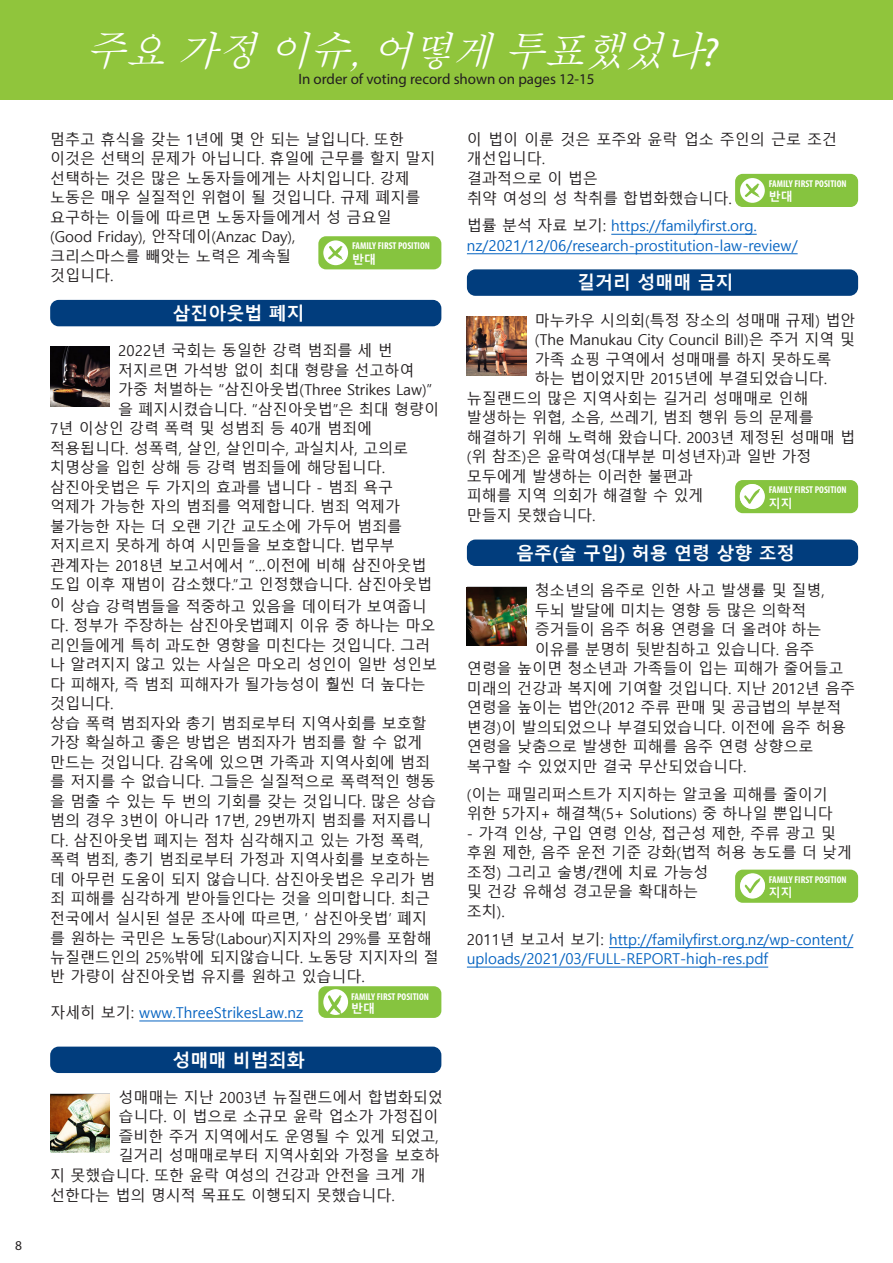
<style>
.page{position:relative;width:893px;height:1263px;background:#fff}
.page>*{position:absolute;margin:0;border:0;box-sizing:border-box;transform-origin:0 0}
.t1{font:italic 500 40.5px "Adobe Myungjo Std";color:#fff}
.ISSUES_H2{font:700 18px "Malgun Gothic";color:#fff}
.ISSUES_Body{font:15px/19.5px "Malgun Gothic";color:#231f20}
.ISSUES_Body-2{font:15px/19.5px "Malgun Gothic";color:#0563c1}
.t2{font:15px "Myriad Pro";color:#231f20}
.t3{font:13.5px "Myriad Pro";color:#231f20}
.ISSUES_Oppose_Support{font:700 12px "Malgun Gothic";color:#fff}
.t4{font:700 condensed 9.9px "Myriad Pro";color:#fff}
.s1{font-family:"Myriad Pro";font-weight:400}
.s2{color:#231f20}
</style>
<div class="page">
<div style="left:0;top:0;width:893px;height:99px;background:#90c53c"></div>
<div style="left:50px;top:300px;width:391px;height:26px;background:#013d7d;border-radius:9px"></div>
<div style="left:50px;top:1046px;width:391px;height:27px;background:#013d7d;border-radius:9px"></div>
<img style="left:50px;top:347px;width:60px;height:59px">
<svg style="left:50px;top:1093px;width:60px;height:60px"></svg>
<img style="left:50px;top:1094px;width:60px;height:58px">
<hr style="left:611px;top:234px;width:146px;height:1px;background:#0563c1">
<hr style="left:467px;top:253px;width:331px;height:1px;background:#0563c1">
<div style="left:467px;top:269px;width:391px;height:27px;background:#013d7d;border-radius:9px"></div>
<div style="left:467px;top:539px;width:391px;height:27px;background:#013d7d;border-radius:9px"></div>
<hr style="left:609px;top:947px;width:244px;height:1px;background:#0563c1">
<hr style="left:467px;top:967px;width:301px;height:1px;background:#0563c1">
<img style="left:467px;top:316px;width:59px;height:60px">
<svg style="left:467px;top:586px;width:59px;height:60px"></svg>
<img style="left:467px;top:587px;width:59px;height:58px">
<div style="left:735px;top:480px;width:123px;height:33px;background:#86c43f;border-radius:8px"></div>
<svg style="left:740px;top:484px;width:25px;height:25px"></svg>
<div style="left:735px;top:870px;width:123px;height:33px;background:#86c43f;border-radius:8px"></div>
<div style="left:318px;top:236px;width:123px;height:33px;background:#86c43f;border-radius:8px"></div>
<div style="left:323px;top:240px;width:25px;height:25px;background:#fff;border-radius:50%"></div>
<svg style="left:328px;top:246px;width:15px;height:14px"></svg>
<div style="left:318px;top:986px;width:123px;height:32px;background:#86c43f;border-radius:7px"></div>
<div style="left:323px;top:989px;width:25px;height:26px;background:#fff;border-radius:50%"></div>
<svg style="left:327px;top:995px;width:15px;height:20px"></svg>
<div style="left:735px;top:174px;width:123px;height:33px;background:#86c43f;border-radius:8px"></div>
<div style="left:740px;top:178px;width:25px;height:25px;background:#fff;border-radius:50%"></div>
<svg style="left:745px;top:183px;width:15px;height:14px"></svg>
<div style="left:740px;top:484px;width:24px;height:25px;background:#fff;border-radius:50%"></div>
<svg style="left:744px;top:489px;width:16px;height:15px"></svg>
<div style="left:740px;top:873px;width:25px;height:25px;background:#fff;border-radius:50%"></div>
<svg style="left:744px;top:878px;width:17px;height:15px"></svg>
<hr style="left:139px;top:1020px;width:164px;height:1px;background:#0563c1">
<p class="t3" style="left:15px;top:1237px;width:8px">8</p>
<p class="t1" style="left:85px;top:30px;width:634px">주요 가정 이슈,어떻게 투표했었나<span class="s1">?</span></p>
<p class="t2" style="left:298px;top:70px;width:298px">In order of voting record shown on pages 12-15</p>
<p class="ISSUES_Body" style="left:50px;top:130px;width:387px">멈추고 휴식을 갖는 1년에 몇 안 되는 날입니다. 또한 이것은 선택의 문제가 아닙니다. 휴일에 근무를 할지 말지 선택하는 것은 많은 노동자들에게는 사치입니다. 강제 노동은 매우 실질적인 위협이 될 것입니다. 규제 폐지를 요구하는 이들에 따르면 노동자들에게서 성 금요일 (Good Friday), 안작데이(Anzac Day),<br>크리스마스를 빼앗는 노력은 계속될<br>것입니다.</p>
<p class="ISSUES_H2" style="left:173px;top:303px;width:134px">삼진아웃법 폐지</p>
<p class="ISSUES_Body" style="left:118px;top:342px;width:276px">2022년 국회는 동일한 강력 범죄를 세 번</p>
<p class="ISSUES_Body" style="left:118px;top:361px;width:298px">저지르면 가석방 없이 최대 형량을 선고하여</p>
<p class="ISSUES_Body" style="left:118px;top:381px;width:316px">가중 처벌하는 “삼진아웃법(Three Strikes Law)”</p>
<p class="ISSUES_Body" style="left:118px;top:400px;width:322px">을 폐지시켰습니다. “삼진아웃법”은 최대 형량이</p>
<p class="ISSUES_Body" style="left:50px;top:420px;width:324px">7년 이상인 강력 폭력 및 성범죄 등 40개 범죄에</p>
<p class="ISSUES_Body" style="left:50px;top:439px;width:359px">적용됩니다. 성폭력, 살인, 살인미수, 과실치사, 고의로</p>
<p class="ISSUES_Body" style="left:50px;top:459px;width:336px">치명상을 입힌 상해 등 강력 범죄들에 해당됩니다.</p>
<p class="ISSUES_Body" style="left:50px;top:478px;width:345px">삼진아웃법은 두 가지의 효과를 냅니다 - 범죄 욕구</p>
<p class="ISSUES_Body" style="left:50px;top:498px;width:351px">억제가 가능한 자의 범죄를 억제합니다. 범죄 억제가</p>
<p class="ISSUES_Body" style="left:50px;top:517px;width:353px">불가능한 자는 더 오랜 기간 교도소에 가두어 범죄를</p>
<p class="ISSUES_Body" style="left:50px;top:537px;width:346px">저지르지 못하게 하여 시민들을 보호합니다. 법무부</p>
<p class="ISSUES_Body" style="left:50px;top:556px;width:378px">관계자는 2018년 보고서에서 “…이전에 비해 삼진아웃법</p>
<p class="ISSUES_Body" style="left:50px;top:576px;width:384px">도입 이후 재범이 감소했다.”고 인정했습니다. 삼진아웃법</p>
<p class="ISSUES_Body" style="left:50px;top:597px;width:390px">이 상습 강력범들을 적중하고 있음을 데이터가 보여줍니 다. 정부가 주장하는 삼진아웃법폐지 이유 중 하나는 마오 리인들에게 특히 과도한 영향을 미친다는 것입니다. 그러 나 알려지지 않고 있는 사실은 마오리 성인이 일반 성인보 다 피해자, 즉 범죄 피해자가 될가능성이 훨씬 더 높다는 것입니다.<br>상습 폭력 범죄자와 총기 범죄로부터 지역사회를 보호할 가장 확실하고 좋은 방법은 범죄자가 범죄를 할 수 없게 만드는 것입니다. 감옥에 있으면 가족과 지역사회에 범죄 를 저지를 수 없습니다. 그들은 실질적으로 폭력적인 행동 을 멈출 수 있는 두 번의 기회를 갖는 것입니다. 많은 상습 범의 경우 3번이 아니라 17번, 29번까지 범죄를 저지릅니 다. 삼진아웃법 폐지는 점차 심각해지고 있는 가정 폭력, 폭력 범죄, 총기 범죄로부터 가정과 지역사회를 보호하는 데 아무런 도움이 되지 않습니다. 삼진아웃법은 우리가 범 죄 피해를 심각하게 받아들인다는 것을 의미합니다. 최근 전국에서 실시된 설문 조사에 따르면, ‘ 삼진아웃법’ 폐지 를 원하는 국민은 노동당(Labour)지지자의 29%를 포함해 뉴질랜드인의 25%밖에 되지않습니다. 노동당 지지자의 절 반 가량이 삼진아웃법 유지를 원하고 있습니다.</p>
<p class="ISSUES_Body-2" style="left:50px;top:1003px;width:254px"><span class="s2">자세히 보기:</span> www.ThreeStrikesLaw.nz</p>
<p class="ISSUES_H2" style="left:173px;top:1049px;width:134px">성매매 비범죄화</p>
<p class="ISSUES_Body" style="left:119px;top:1088px;width:326px">성매매는 지난 2003년 뉴질랜드에서 합법화되었</p>
<p class="ISSUES_Body" style="left:119px;top:1107px;width:321px">습니다. 이 법으로 소규모 윤락 업소가 가정집이</p>
<p class="ISSUES_Body" style="left:119px;top:1127px;width:321px">즐비한 주거 지역에서도 운영될 수 있게 되었고,</p>
<p class="ISSUES_Body" style="left:119px;top:1146px;width:323px">길거리 성매매로부터 지역사회와 가정을 보호하</p>
<p class="ISSUES_Body" style="left:50px;top:1166px;width:377px">지 못했습니다. 또한 윤락 여성의 건강과 안전을 크게 개</p>
<p class="ISSUES_Body" style="left:50px;top:1186px;width:346px">선한다는 법의 명시적 목표도 이행되지 못했습니다.</p>
<p class="t4" style="left:352px;top:240px;width:79px">FAMILY FIRST POSITION</p>
<p class="ISSUES_Oppose_Support" style="left:352px;top:252px;width:25px">반대</p>
<p class="t4" style="left:351px;top:991px;width:79px">FAMILY FIRST POSITION</p>
<p class="ISSUES_Oppose_Support" style="left:351px;top:1001px;width:25px">반대</p>
<p class="ISSUES_Body" style="left:467px;top:130px;width:372px">이 법이 이룬 것은 포주와 윤락 업소 주인의 근로 조건 개선입니다.<br>결과적으로 이 법은<br>취약 여성의 성 착취를 합법화했습니다.</p>
<p class="ISSUES_Body-2" style="left:467px;top:216px;width:332px"><span class="s2">법률 분석 자료 보기:</span> https://familyfirst.org. nz/2021/12/06/research-prostitution-law-review/</p>
<p class="ISSUES_H2" style="left:577px;top:272px;width:158px">길거리 성매매 금지</p>
<p class="ISSUES_Body" style="left:535px;top:311px;width:322px">마누카우 시의회(특정 장소의 성매매 규제) 법안</p>
<p class="ISSUES_Body" style="left:535px;top:331px;width:321px">(The Manukau City Council Bill)은 주거 지역 및</p>
<p class="ISSUES_Body" style="left:535px;top:350px;width:298px">가족 쇼핑 구역에서 성매매를 하지 못하도록</p>
<p class="ISSUES_Body" style="left:535px;top:370px;width:294px">하는 법이었지만 2015년에 부결되었습니다.</p>
<p class="ISSUES_Body" style="left:467px;top:389px;width:343px">뉴질랜드의 많은 지역사회는 길거리 성매매로 인해</p>
<p class="ISSUES_Body" style="left:467px;top:409px;width:348px">발생하는 위협, 소음, 쓰레기, 범죄 행위 등의 문제를</p>
<p class="ISSUES_Body" style="left:467px;top:428px;width:390px">해결하기 위해 노력해 왔습니다. 2003년 제정된 성매매 법</p>
<p class="ISSUES_Body" style="left:467px;top:448px;width:346px">(위 참조)은 윤락여성(대부분 미성년자)과 일반 가정</p>
<p class="ISSUES_Body" style="left:467px;top:467px;width:227px">모두에게 발생하는 이러한 불편과</p>
<p class="ISSUES_Body" style="left:467px;top:487px;width:238px">피해를 지역 의회가 해결할 수 있게</p>
<p class="ISSUES_Body" style="left:467px;top:506px;width:130px">만들지 못했습니다.</p>
<p class="ISSUES_H2" style="left:516px;top:542px;width:280px">음주(술 구입) 허용 연령 상향 조정</p>
<p class="ISSUES_Body" style="left:535px;top:581px;width:291px">청소년의 음주로 인한 사고 발생률 및 질병,</p>
<p class="ISSUES_Body" style="left:535px;top:601px;width:273px">두뇌 발달에 미치는 영향 등 많은 의학적</p>
<p class="ISSUES_Body" style="left:535px;top:620px;width:288px">증거들이 음주 허용 연령을 더 올려야 하는</p>
<p class="ISSUES_Body" style="left:535px;top:640px;width:281px">이유를 분명히 뒷받침하고 있습니다. 음주</p>
<p class="ISSUES_Body" style="left:467px;top:659px;width:378px">연령을 높이면 청소년과 가족들이 입는 피해가 줄어들고</p>
<p class="ISSUES_Body" style="left:467px;top:679px;width:390px">미래의 건강과 복지에 기여할 것입니다. 지난 2012년 음주</p>
<p class="ISSUES_Body" style="left:467px;top:698px;width:376px">연령을 높이는 법안(2012 주류 판매 및 공급법의 부분적</p>
<p class="ISSUES_Body" style="left:467px;top:718px;width:381px">변경)이 발의되었으나 부결되었습니다. 이전에 음주 허용</p>
<p class="ISSUES_Body" style="left:467px;top:737px;width:348px">연령을 낮춤으로 발생한 피해를 음주 연령 상향으로</p>
<p class="ISSUES_Body" style="left:467px;top:757px;width:281px">복구할 수 있었지만 결국 무산되었습니다.</p>
<p class="ISSUES_Body" style="left:467px;top:785px;width:367px">(이는 패밀리퍼스트가 지지하는 알코올 피해를 줄이기 위한 5가지+ 해결책(5+ Solutions) 중 하나일 뿐입니다</p>
<p class="ISSUES_Body" style="left:467px;top:824px;width:387px">- 가격 인상, 구입 연령 인상, 접근성 제한, 주류 광고 및 후원 제한, 음주 운전 기준 강화(법적 허용 농도를 더 낮게 조정) 그리고 술병/캔에 치료 가능성<br>및 건강 유해성 경고문을 확대하는<br>조치).</p>
<p class="ISSUES_Body-2" style="left:467px;top:930px;width:388px"><span class="s2">2011년 보고서 보기:</span> http://familyfirst.org.nz/wp-content/ uploads/2021/03/FULL-REPORT-high-res.pdf</p>
<p class="t4" style="left:769px;top:178px;width:79px">FAMILY FIRST POSITION</p>
<p class="ISSUES_Oppose_Support" style="left:769px;top:190px;width:25px">반대</p>
<p class="t4" style="left:769px;top:484px;width:79px">FAMILY FIRST POSITION</p>
<p class="ISSUES_Oppose_Support" style="left:769px;top:496px;width:25px">지지</p>
<p class="t4" style="left:769px;top:873px;width:79px">FAMILY FIRST POSITION</p>
<p class="ISSUES_Oppose_Support" style="left:769px;top:886px;width:25px">지지</p>
</div>
